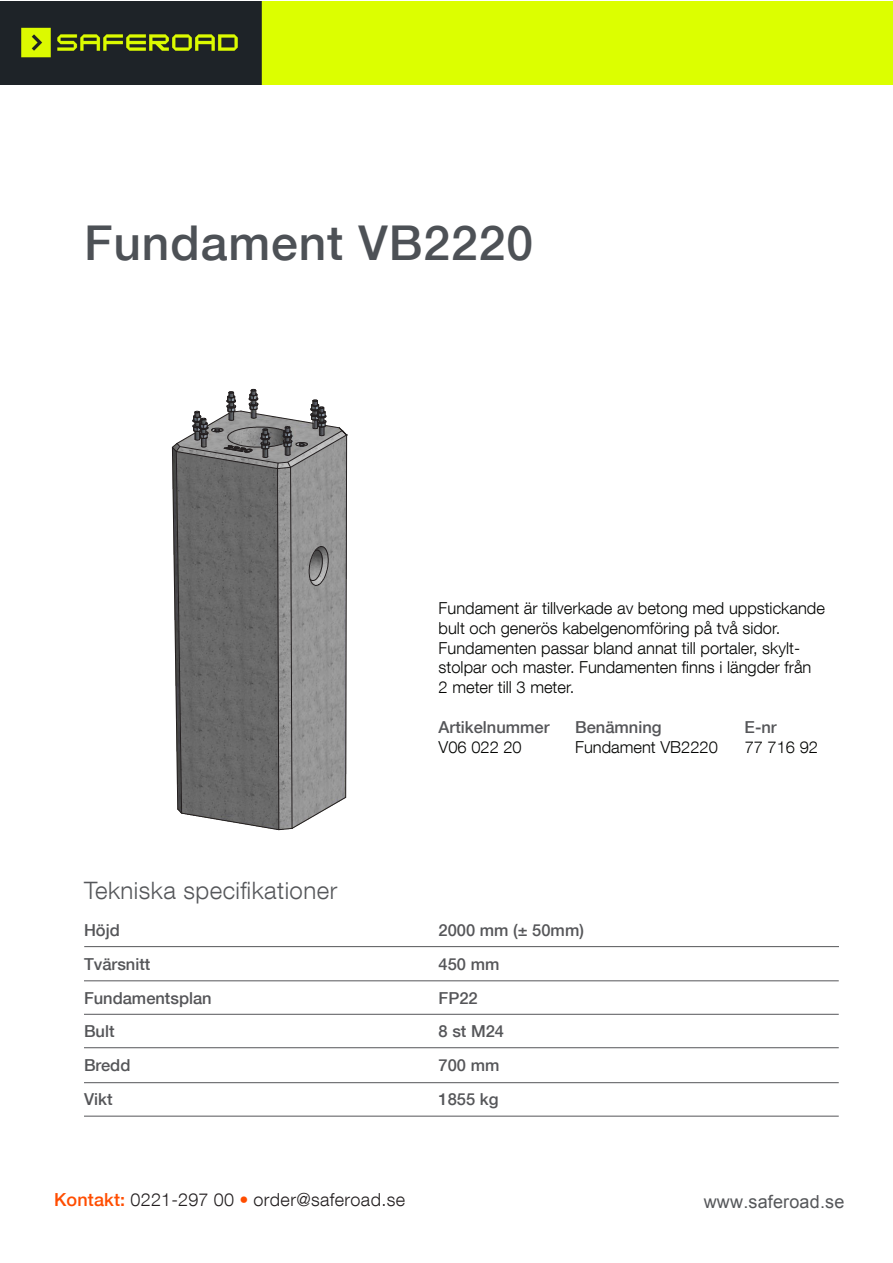
<style>
.page{position:relative;width:893px;height:1263px;background:#fff}
.page>*{position:absolute;margin:0;border:0;box-sizing:border-box;transform-origin:0 0}
.t1{font:500 48px "Helvetica Neue LT Com";letter-spacing:.02em;color:#4d5156}
.t2{font:300 24px "Helvetica Neue LT Com";letter-spacing:.02em;color:#55575a}
.t3{font:300 18px "Helvetica Neue LT Com";letter-spacing:.02em;color:#231f20}
.t4{font:18px "Arial";letter-spacing:.01em;color:#55575a}
.t5{font:300 16.5px/19.8px "Helvetica Neue LT Com";color:#040503}
.t6{font:500 16.5px "Helvetica Neue LT Com";color:#555659}
.s1{font-weight:500;color:#ff4d00}
</style>
<div class="page">
<hr style="left:84px;top:946px;width:755px;height:1px;background:#555659">
<hr style="left:84px;top:1014px;width:755px;height:1px;background:#555659">
<hr style="left:84px;top:1047px;width:755px;height:1px;background:#555659">
<hr style="left:84px;top:1082px;width:755px;height:1px;background:#555659">
<hr style="left:84px;top:1116px;width:755px;height:1px;background:#555659">
<hr style="left:84px;top:980px;width:755px;height:1px;background:#555659">
<svg style="left:172px;top:389px;width:176px;height:441px;background:#858484"></svg>
<img style="left:0;top:1px;width:893px;height:84px">
<p class="t1" style="left:84px;top:214px;width:451px">Fundament VB2220</p>
<p class="t2" style="left:84px;top:876px;width:255px">Tekniska specifikationer</p>
<p class="t6" style="left:84px;top:920px;width:37px">Höjd</p>
<p class="t6" style="left:84px;top:954px;width:68px">Tvärsnitt</p>
<p class="t6" style="left:84px;top:988px;width:129px">Fundamentsplan</p>
<p class="t6" style="left:84px;top:1021px;width:32px">Bult</p>
<p class="t6" style="left:84px;top:1055px;width:48px">Bredd</p>
<p class="t6" style="left:84px;top:1089px;width:30px">Vikt</p>
<p class="t5" style="left:439px;top:598px;width:388px">Fundament är tillverkade av betong med uppstickande bult och generös kabelgenomföring på två sidor.</p>
<p class="t5" style="left:439px;top:637px;width:363px">Fundamenten passar bland annat till portaler, skylt-</p>
<p class="t5" style="left:439px;top:657px;width:374px">stolpar och master. Fundamenten finns i längder från</p>
<p class="t5" style="left:439px;top:677px;width:137px">2 meter till 3 meter.</p>
<p class="t6" style="left:439px;top:717px;width:112px">Artikelnummer</p>
<p class="t6" style="left:575px;top:717px;width:88px">Benämning</p>
<p class="t6" style="left:745px;top:717px;width:34px">E-nr</p>
<p class="t5" style="left:439px;top:736px;width:85px">V06 022 20</p>
<p class="t5" style="left:575px;top:736px;width:144px">Fundament VB2220</p>
<p class="t5" style="left:745px;top:736px;width:75px">77 716 92</p>
<p class="t6" style="left:439px;top:920px;width:147px">2000 mm (± 50mm)</p>
<p class="t6" style="left:439px;top:954px;width:62px">450 mm</p>
<p class="t6" style="left:439px;top:988px;width:41px">FP22</p>
<p class="t6" style="left:439px;top:1021px;width:67px">8 st M24</p>
<p class="t6" style="left:439px;top:1055px;width:62px">700 mm</p>
<p class="t6" style="left:439px;top:1089px;width:61px">1855 kg</p>
<p class="t3" style="left:54px;top:1188px;width:353px"><span class="s1">Kontakt:</span> 0221-297 00 <span class="s1">•</span> order@saferoad.se</p>
<p class="t4" style="left:704px;top:1190px;width:142px">www.saferoad.se</p>
</div>
